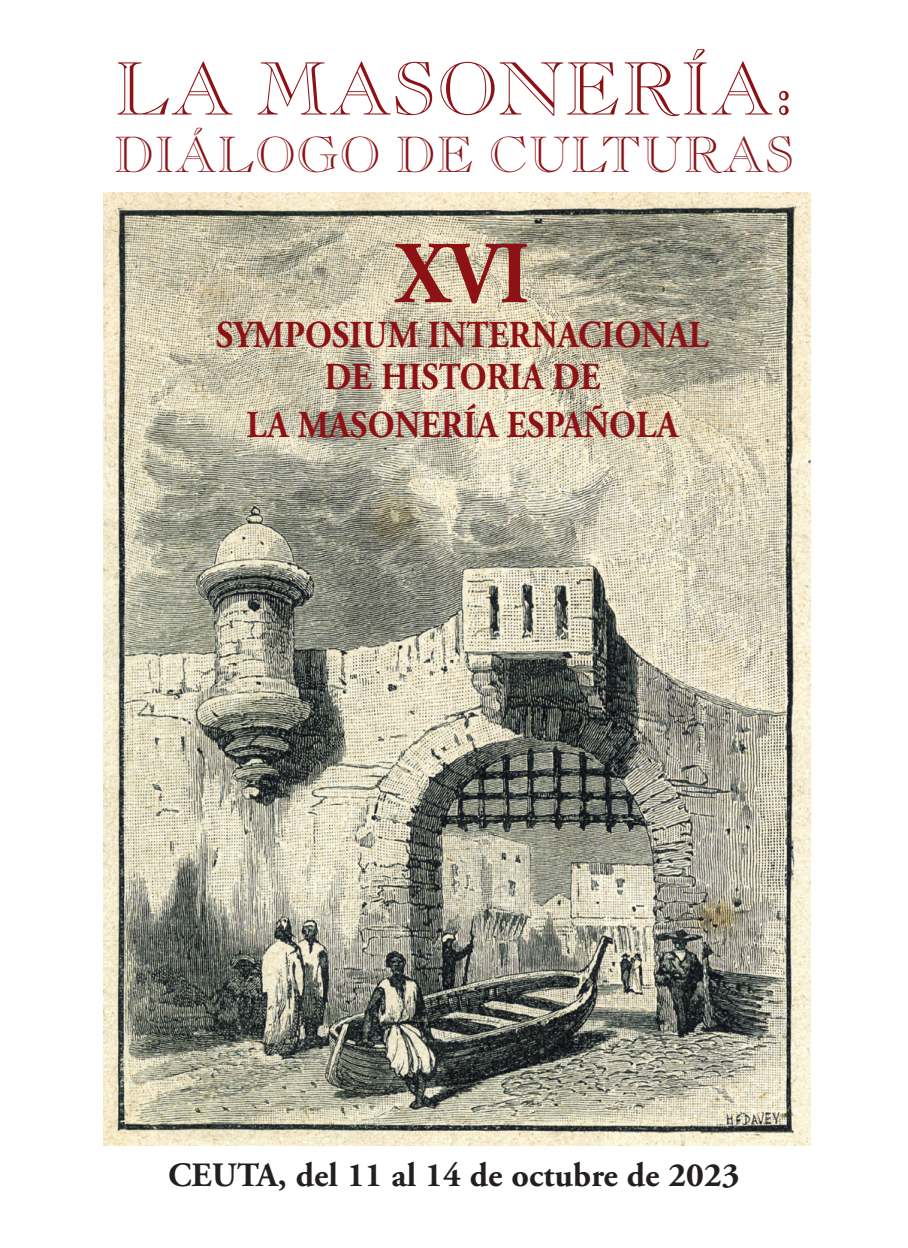
<style>
.page{position:relative;width:908px;height:1248px;background:#fff}
.page>*{position:absolute;margin:0;border:0;box-sizing:border-box;transform-origin:0 0}
.t1{font:700 88px "Adobe Garamond Pro";color:#8d1216;scale:.9 1}
.t2{font:74px "Caslon Open Face LT Std";letter-spacing:.005em;color:#8d1216}
.t3{font:50px "Caslon Open Face LT Std";letter-spacing:.005em;color:#8d1216}
.t4{font:700 38px/42px "Adobe Garamond Pro";color:#8d1216;text-align:center;scale:.9 1}
.t5{font:700 34px "Adobe Garamond Pro";color:#231f20}
</style>
<div class="page">
<img style="left:103px;top:193px;width:707px;height:952px">
<h2 class="t2" style="left:114px;top:45px;width:680px">LA MASONERÍA:</h2>
<h3 class="t3" style="left:114px;top:125px;width:681px">DIÁLOGO DE CULTURAS</h3>
<h1 class="t1" style="left:395px;top:223px;width:150px">XVI</h1>
<p class="t4" style="left:216px;top:314px;width:548px">SYMPOSIUM INTERNACIONAL<br>DE HISTORIA DE</p>
<p class="t4" style="left:246px;top:404px;width:480px">LA MASONERÍA ESPAÑOLA</p>
<p class="t5" style="left:168px;top:1154px;width:572px">CEUTA, del 11 al 14 de octubre de 2023</p>
</div>
